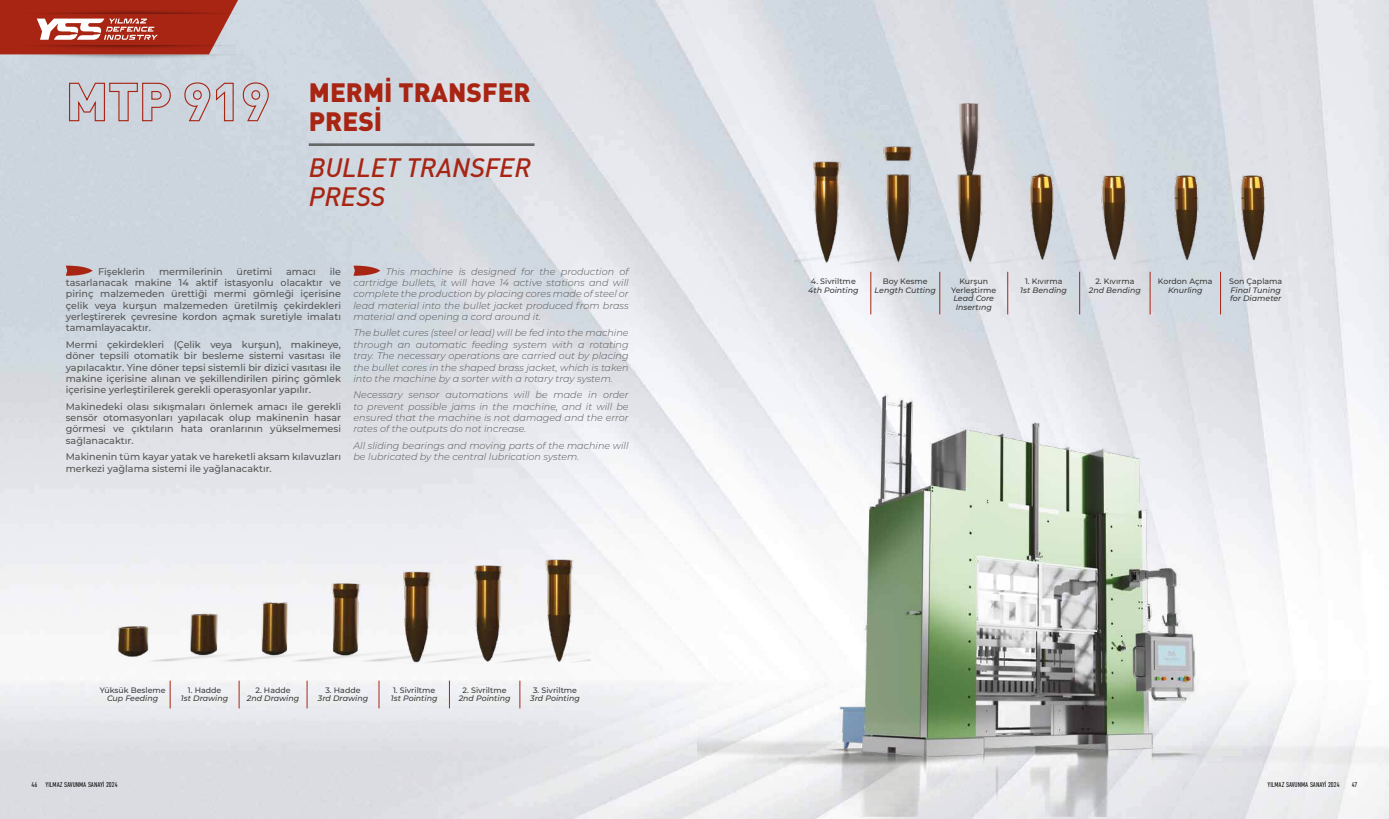
<style>
.page{position:relative;width:1389px;height:819px;background:#fff}
.page>*{position:absolute;margin:0;border:0;box-sizing:border-box;transform-origin:0 0}
.t1{font:900 26.25px/28.9px "DIN Pro";color:#a82514}
.t2{font:italic 500 26.25px/28.9px "DIN Pro";color:#a82514}
.t3{font:500 9.62px/11.4px "Montserrat";color:#575656;text-align:justify}
.t4{font:italic 300 9.62px/11.4px "Montserrat";color:#575656;text-align:justify}
.t5{font:500 7.88px/8.8px "Montserrat";color:#3c3c3b;text-align:center}
.t6{font:italic 500 7.88px/8.8px "Montserrat";color:#3c3c3b;text-align:center}
.t7{font:300 7px "DIN Condensed";color:#000}
.s1{font-size:52.5px}
.s2{font-style:italic}
.s3{font-style:normal}
</style>
<div class="page">
<img style="left:0;top:0;width:1389px;height:819px">
<hr style="left:309px;top:143px;width:226px;height:3px;background:#4a4948">
<svg style="left:66px;top:265px;width:27px;height:11px"></svg>
<svg style="left:353px;top:265px;width:27px;height:11px"></svg>
<svg style="left:0;top:0;width:266px;height:60px;background:#b55f55"></svg>
<img style="left:92px;top:556px;width:498px;height:109px">
<svg style="left:170px;top:680px;width:1px;height:28px"></svg>
<svg style="left:239px;top:680px;width:1px;height:28px"></svg>
<svg style="left:307px;top:680px;width:1px;height:28px"></svg>
<svg style="left:379px;top:680px;width:1px;height:28px"></svg>
<svg style="left:449px;top:680px;width:1px;height:28px"></svg>
<svg style="left:520px;top:680px;width:1px;height:28px"></svg>
<img style="left:697px;top:393px;width:692px;height:423px">
<img style="left:794px;top:103px;width:499px;height:165px">
<hr style="left:871px;top:272px;width:1px;height:42px;background:#a82514">
<hr style="left:940px;top:272px;width:1px;height:42px;background:#a82514">
<hr style="left:1008px;top:272px;width:1px;height:42px;background:#a82514">
<hr style="left:1079px;top:272px;width:1px;height:42px;background:#a82514">
<hr style="left:1150px;top:272px;width:1px;height:42px;background:#a82514">
<hr style="left:1220px;top:272px;width:1px;height:42px;background:#a82514">
<p class="t1" style="left:309px;top:75px;width:223px;text-indent:-243px"><span class="s1">MTP 919</span> MERMİ TRANSFER<br>PRESİ</p>
<p class="t2" style="left:309px;top:150px;width:224px">BULLET TRANSFER<br>PRESS</p>
<p class="t3" style="left:66px;top:265px;width:277px;text-indent:264px">ile tasarlanacak makine 14 aktif istasyonlu olacaktır ve pirinç malzemeden ürettiği mermi gömleği içerisine çelik veya kurşun malzemeden üretilmiş çekirdekleri yerleştirerek çevresine kordon açmak suretiyle imalatı tamamlayacaktır.</p>
<p class="t3" style="left:66px;top:338px;width:277px">Mermi çekirdekleri (Çelik veya kurşun), makineye, döner tepsili otomatik bir besleme sistemi vasıtası ile yapılacaktır. Yine döner tepsi sistemli bir dizici vasıtası ile makine içerisine alınan ve şekillendirilen pirinç gömlek içerisine yerleştirilerek gerekli operasyonlar yapılır.</p>
<p class="t3" style="left:66px;top:400px;width:277px">Makinedeki olası sıkışmaları önlemek amacı ile gerekli sensör otomasyonları yapılacak olup makinenin hasar görmesi ve çıktıların hata oranlarının yükselmemesi sağlanacaktır.</p>
<p class="t3" style="left:66px;top:450px;width:277px">Makinenin tüm kayar yatak ve hareketli aksam kılavuzları merkezi yağlama sistemi ile yağlanacaktır.</p>
<p class="t3" style="left:98px;top:265px;width:49px">Fişeklerin</p>
<p class="t3" style="left:159px;top:265px;width:65px">mermilerinin</p>
<p class="t3" style="left:237px;top:265px;width:37px">üretimi</p>
<p class="t3" style="left:286px;top:265px;width:31px">amacı</p>
<p class="t4" style="left:353px;top:265px;width:277px;text-indent:32px">This machine is designed for the production of cartridge bullets, it will have 14 active stations and will complete the production by placing cores made of steel or lead material into the bullet jacket produced from brass material and opening a cord around it.</p>
<p class="t4" style="left:353px;top:327px;width:277px">The bullet cures (steel or lead) will be fed into the machine through an automatic feeding system with a rotating tray. The necessary operations are carried out by placing the bullet cores in the shaped brass jacket, which is taken into the machine by a sorter with a rotary tray system.</p>
<p class="t4" style="left:353px;top:389px;width:277px">Necessary sensor automations will be made in order to prevent possible jams in the machine, and it will be ensured that the machine is not damaged and the error rates of the outputs do not increase.</p>
<p class="t4" style="left:353px;top:439px;width:277px">All sliding bearings and moving parts of the machine will be lubricated by the central lubrication system.</p>
<p class="t5" style="left:100px;top:685px;width:68px">Yüksük Besleme<br><span class="s2">Cup Feeding</span></p>
<p class="t6" style="left:181px;top:685px;width:49px"><span class="s3">1. Hadde<br></span>1st Drawing</p>
<p class="t6" style="left:247px;top:685px;width:54px"><span class="s3">2. Hadde<br></span>2nd Drawing</p>
<p class="t6" style="left:318px;top:685px;width:52px"><span class="s3">3. Hadde<br></span>3rd Drawing</p>
<p class="t5" style="left:391px;top:685px;width:48px;text-align:left">1. Sivriltme<br><span class="s2">1st Pointing</span></p>
<p class="t5" style="left:459px;top:685px;width:53px">2. Sivriltme<br><span class="s2">2nd Pointing</span></p>
<p class="t5" style="left:530px;top:685px;width:51px">3. Sivriltme<br><span class="s2">3rd Pointing</span></p>
<p class="t7" style="left:32px;top:781px;width:88px">46 YILMAZ SAVUNMA SANAYİ 2024</p>
<p class="t5" style="left:808px;top:276px;width:52px">4. Sivriltme<br><span class="s2">4th Pointing</span></p>
<p class="t6" style="left:875px;top:276px;width:63px"><span class="s3">Boy Kesme<br></span>Length Cutting</p>
<p class="t5" style="left:951px;top:276px;width:47px">Kurşun<br>Yerleştirme<br><span class="s2">Lead Core<br>Insertıng</span></p>
<p class="t6" style="left:1020px;top:276px;width:48px"><span class="s3">1. Kıvırma<br></span>1st Bending</p>
<p class="t6" style="left:1089px;top:276px;width:53px"><span class="s3">2. Kıvırma<br></span>2nd Bending</p>
<p class="t5" style="left:1158px;top:276px;width:56px">Kordon Açma<br><span class="s2">Knurling</span></p>
<p class="t6" style="left:1229px;top:276px;width:55px;text-align:left"><span class="s3">Son Çaplama<br></span>Final Tuning for Diameter</p>
<p class="t7" style="left:1267px;top:781px;width:74px">YILMAZ SAVUNMA SANAYİ 2024</p>
<p class="t7" style="left:1352px;top:781px;width:7px">47</p>
</div>
